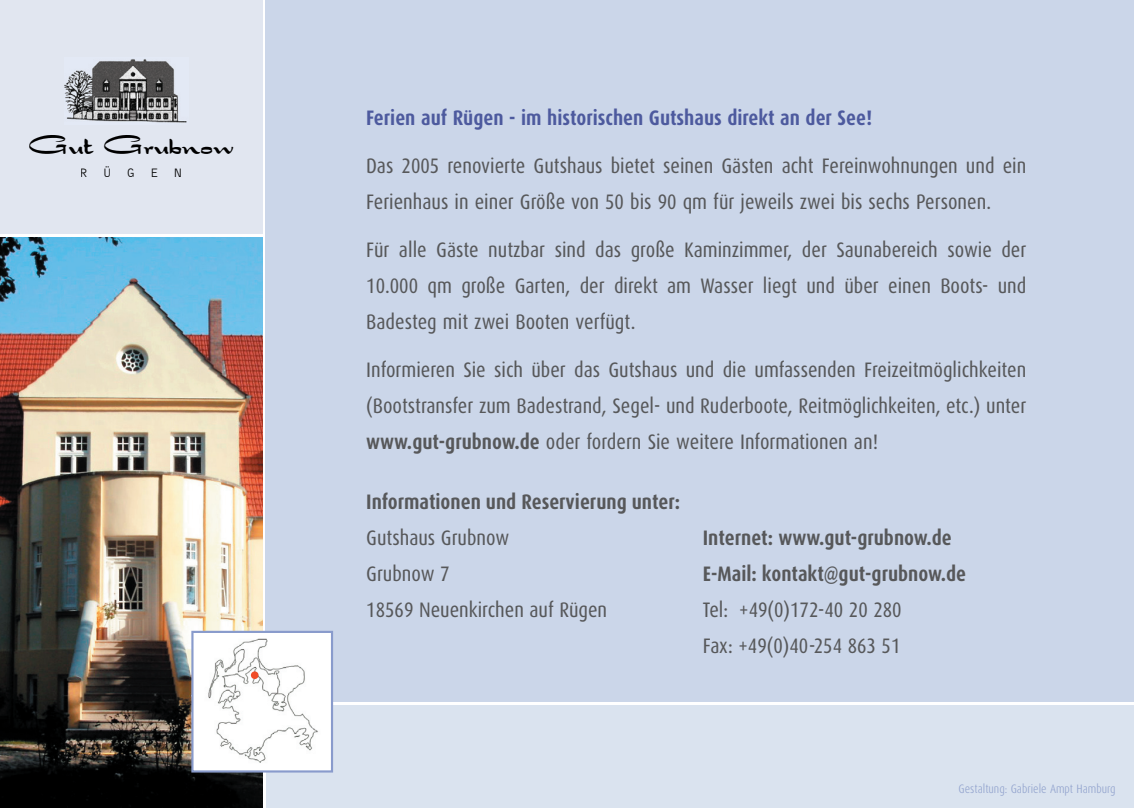
<style>
.page{position:relative;width:1134px;height:808px;background:#fff}
.page>*{position:absolute;margin:0;border:0;box-sizing:border-box;transform-origin:0 0}
.t1{font:25px "Dragonwick";color:#000}
.t2{font:21px/36px "Dax Condensed";color:#57585a}
.t3{font:700 21px/36px "Dax Condensed";color:#57585a}
.t4{font:700 21px "Dax Condensed";color:#4d5a9e}
.t5{font:12.5px "Bell Gothic BT";letter-spacing:1.2em;color:#000}
.t6{font:300 12.25px "Dax Condensed";color:#91a2cd}
.s1{font-weight:700}
</style>
<div class="page">
<div style="left:266px;top:0;width:868px;height:702px;background:#cbd6e9"></div>
<div style="left:266px;top:705px;width:868px;height:103px;background:#dae3ef"></div>
<img style="left:0;top:237px;width:262px;height:571px">
<svg style="left:191px;top:631px;width:142px;height:141px"></svg>
<img style="left:198px;top:637px;width:128px;height:127px">
<div style="left:0;top:0;width:262px;height:234px;background:#e1e6f0"></div>
<img style="left:65px;top:59px;width:122px;height:64px">
<div style="left:251px;top:671px;width:7px;height:8px;background:#f04c27;border-radius:50%"></div>
<p class="t1" style="left:28px;top:135px;width:208px">Gut Grubnow</p>
<p class="t5" style="left:79px;top:165px;width:105px">RÜGEN</p>
<p class="t4" style="left:366px;top:106px;width:507px">Ferien auf Rügen - im historischen Gutshaus direkt an der See!</p>
<p class="t2" style="left:366px;top:148px;width:662px">Das 2005 renovierte Gutshaus bietet seinen Gästen acht Fereinwohnungen und ein<br>Ferienhaus in einer Größe von 50 bis 90 qm für jeweils zwei bis sechs Personen.</p>
<p class="t2" style="left:366px;top:232px;width:662px;text-align:justify">Für alle Gäste nutzbar sind das große Kaminzimmer, der Saunabereich sowie der 10.000 qm große Garten, der direkt am Wasser liegt und über einen Boots- und Badesteg mit zwei Booten verfügt.</p>
<p class="t2" style="left:366px;top:352px;width:662px;text-align:justify">Informieren Sie sich über das Gutshaus und die umfassenden Freizeitmöglichkeiten (Bootstransfer zum Badestrand, Segel- und Ruderboote, Reitmöglichkeiten, etc.) unter <span class="s1">www.gut-grubnow.de</span> oder fordern Sie weitere Informationen an!</p>
<p class="t3" style="left:366px;top:484px;width:315px">Informationen und Reservierung unter:</p>
<p class="t2" style="left:366px;top:520px;width:242px">Gutshaus Grubnow<br>Grubnow 7<br>18569 Neuenkirchen auf Rügen</p>
<p class="t3" style="left:703px;top:520px;width:265px">Internet: www.gut-grubnow.de<br>E-Mail: kontakt@gut-grubnow.de</p>
<p class="t2" style="left:703px;top:592px;width:200px">Tel: +49(0)172-40 20 280<br>Fax: +49(0)40-254 863 51</p>
<p class="t6" style="left:958px;top:782px;width:159px">Gestaltung: Gabriele Ampt Hamburg</p>
</div>
